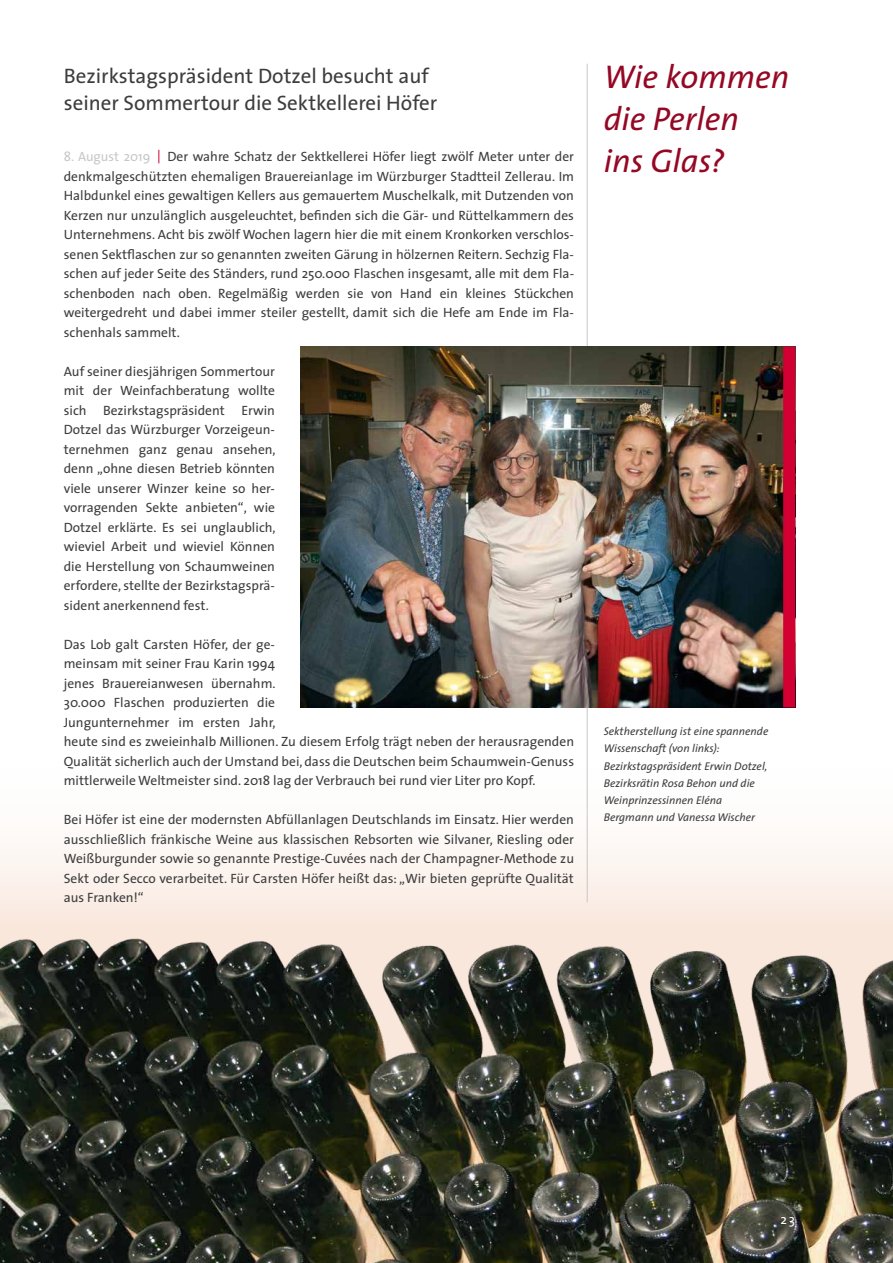
<style>
.page{position:relative;width:893px;height:1263px;background:#fff}
.page>*{position:absolute;margin:0;border:0;box-sizing:border-box;transform-origin:0 0}
.t1{font:italic 33px/42px "The Sans";color:#950824}
.t2{font:21px/27px "The Sans";color:#3d3d3f}
.t3{font:13.5px/19.5px "The Sans";color:#3d3d3f;text-align:justify}
.t4{font:13.5px "The Sans";color:#fff}
.t5{font:italic 11.25px/17.2px "The Sans";color:#3d3d3f}
.s1{color:#c6c7c8}
.s2{color:#d20032}
</style>
<div class="page">
<div style="left:0;top:756px;width:893px;height:507px;background:#fefbfa"></div>
<hr style="left:587px;top:64px;width:1px;height:838px;background:#c6c7c8">
<img style="left:0;top:881px;width:893px;height:382px">
<img style="left:301px;top:347px;width:482px;height:360px">
<div style="left:783px;top:347px;width:12px;height:360px;background:#d20032"></div>
<h2 class="t2" style="left:64px;top:62px;width:375px">Bezirkstagspräsident Dotzel besucht auf seiner Sommertour die Sektkellerei Höfer</h2>
<p class="t3" style="left:64px;top:147px;width:512px"><span class="s1">8. August 2019</span> <span class="s2">|</span> Der wahre Schatz der Sektkellerei Höfer liegt zwölf Meter unter der denkmalgeschützten ehemaligen Brauereianlage im Würzburger Stadtteil Zellerau. Im Halbdunkel eines gewaltigen Kellers aus gemauertem Muschelkalk, mit Dutzenden von Kerzen nur unzulänglich ausgeleuchtet, befinden sich die Gär- und Rüttelkammern des Unternehmens. Acht bis zwölf Wochen lagern hier die mit einem Kronkorken verschlos&shy;senen Sektflaschen zur so genannten zweiten Gärung in hölzernen Reitern. Sechzig Fla&shy;schen auf jeder Seite des Ständers, rund 250.000 Flaschen insgesamt, alle mit dem Fla&shy;schenboden nach oben. Regelmäßig werden sie von Hand ein kleines Stückchen weitergedreht und dabei immer steiler gestellt, damit sich die Hefe am Ende im Fla&shy;schenhals sammelt.</p>
<p class="t3" style="left:64px;top:361px;width:213px">Auf seiner diesjährigen Sommertour mit der Weinfachberatung wollte sich Bezirkstagspräsident Erwin Dotzel das Würzburger Vorzeigeun&shy;ternehmen ganz genau ansehen, denn „ohne diesen Betrieb könnten viele unserer Winzer keine so her&shy;vorragenden Sekte anbieten“, wie Dotzel erklärte. Es sei unglaublich, wieviel Arbeit und wieviel Können die Herstellung von Schaumweinen erfordere, stellte der Bezirkstagsprä&shy;sident anerkennend fest.</p>
<p class="t3" style="left:64px;top:634px;width:512px;text-align:left">Das Lob galt Carsten Höfer, der ge-<br>meinsam mit seiner Frau Karin 1994<br>jenes Brauereianwesen übernahm.<br>30.000 Flaschen produzierten die<br>Jungunternehmer im ersten Jahr,<br>heute sind es zweieinhalb Millionen. Zu diesem Erfolg trägt neben der herausragenden Qualität sicherlich auch der Umstand bei, dass die Deutschen beim Schaumwein-Genuss mittlerweile Weltmeister sind. 2018 lag der Verbrauch bei rund vier Liter pro Kopf.</p>
<p class="t3" style="left:64px;top:809px;width:512px">Bei Höfer ist eine der modernsten Abfüllanlagen Deutschlands im Einsatz. Hier werden ausschließlich fränkische Weine aus klassischen Rebsorten wie Silvaner, Riesling oder Weißburgunder sowie so genannte Prestige-Cuvées nach der Champagner-Methode zu Sekt oder Secco verarbeitet. Für Carsten Höfer heißt das: „Wir bieten geprüfte Qualität aus Franken!“</p>
<h1 class="t1" style="left:604px;top:55px;width:187px">Wie kommen die Perlen<br>ins Glas?</h1>
<p class="t5" style="left:604px;top:722px;width:166px">Sektherstellung ist eine spannende<br>Wissenschaft (von links):<br>Bezirkstagspräsident Erwin Dotzel,<br>Bezirksrätin Rosa Behon und die<br>Weinprinzessinnen Eléna<br>Bergmann und Vanessa Wischer</p>
<p class="t4" style="left:780px;top:1208px;width:16px">23</p>
</div>
